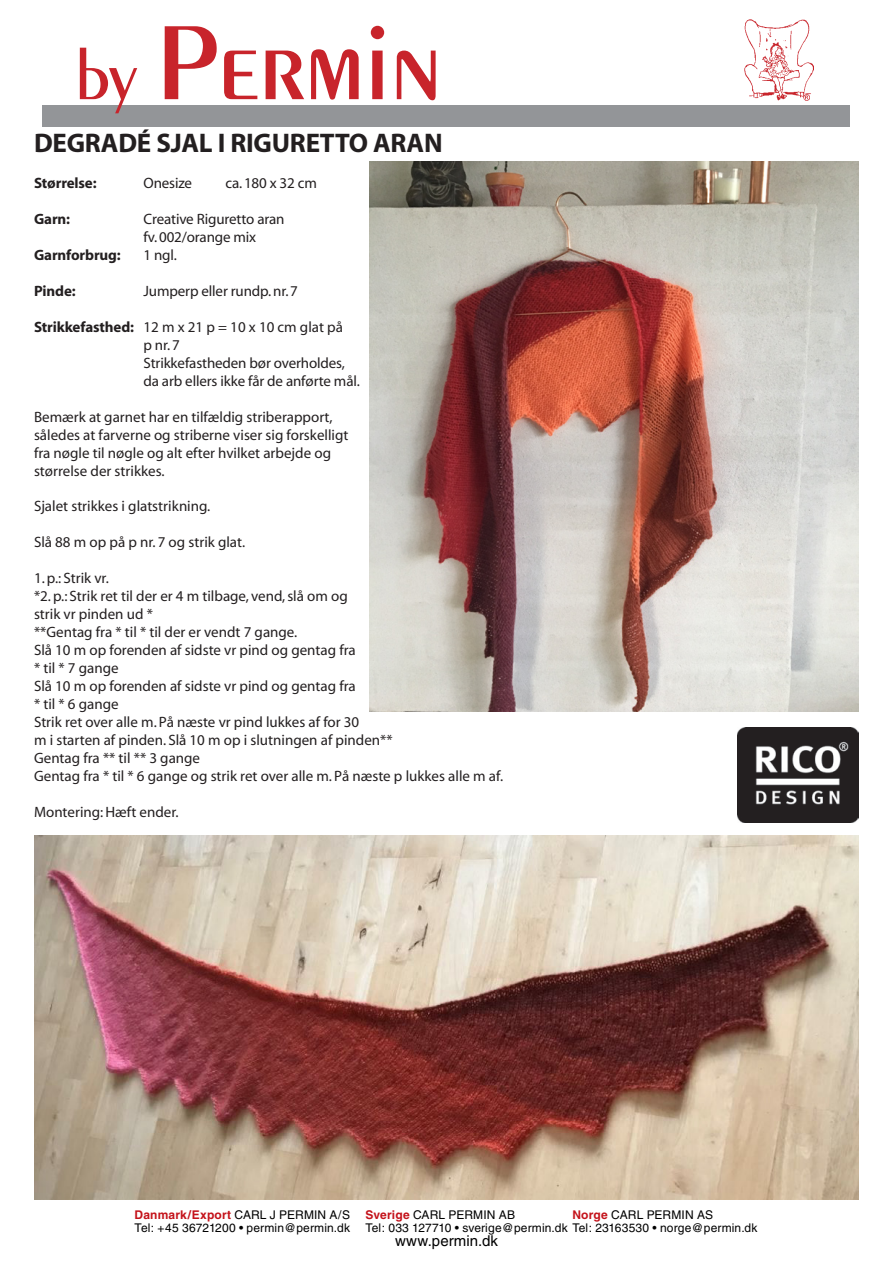
<style>
.page{position:relative;width:893px;height:1263px;background:#fff}
.page>*{position:absolute;margin:0;border:0;box-sizing:border-box;transform-origin:0 0}
.t1{font:112.5px "Penguin Plain";color:#c8242b}
.t2{font:700 27px "Myriad";letter-spacing:-.01em;color:#231f20}
.t3{font:15px/18px "Myriad";color:#231f20}
.t4{font:700 15px "Myriad";letter-spacing:-.01em;color:#231f20}
.t5{font:15px "Helvetica";letter-spacing:.005em;color:#000}
.t6{font:12px "Helvetica";letter-spacing:.01em;color:#000}
.t7{font:700 12px "Helvetica";letter-spacing:.015em;color:#c4121a}
.s1{font-size:72px}
.s2{font-weight:700}
.s3{font-weight:400;color:#000}
.s4{font-weight:700;color:#c4121a}
</style>
<div class="page">
<div style="left:43px;top:106px;width:807px;height:21px;background:#939598"></div>
<img style="left:745px;top:20px;width:68px;height:80px">
<img style="left:370px;top:162px;width:489px;height:549px">
<img style="left:34px;top:836px;width:825px;height:363px">
<img style="left:738px;top:727px;width:121px;height:96px">
<h1 class="t1" style="left:76px;top:-4px;width:368px"><span class="s1">by</span> Permin</h1>
<h2 class="t2" style="left:34px;top:129px;width:410px">DEGRADÉ SJAL I RIGURETTO ARAN</h2>
<p class="t4" style="left:34px;top:175px;width:64px">Størrelse:</p>
<p class="t3" style="left:144px;top:175px;width:50px">Onesize</p>
<p class="t3" style="left:225px;top:175px;width:93px">ca. 180 x 32 cm</p>
<p class="t4" style="left:34px;top:211px;width:38px">Garn:</p>
<p class="t3" style="left:144px;top:211px;width:143px">Creative Riguretto aran fv. 002/orange mix</p>
<p class="t4" style="left:34px;top:247px;width:88px">Garnforbrug:</p>
<p class="t3" style="left:144px;top:247px;width:35px">1 ngl.</p>
<p class="t4" style="left:34px;top:283px;width:43px">Pinde:</p>
<p class="t3" style="left:144px;top:283px;width:156px">Jumperp eller rundp. nr. 7</p>
<p class="t3" style="left:144px;top:319px;width:218px;text-indent:-109px"><span class="s2">Strikkefasthed:</span> 12 m x 21 p = 10 x 10 cm glat på<br>p nr. 7<br>Strikkefastheden bør overholdes, da arb ellers ikke får de anførte mål.</p>
<p class="t3" style="left:34px;top:409px;width:316px">Bemærk at garnet har en tilfældig striberapport, således at farverne og striberne viser sig forskelligt fra nøgle til nøgle og alt efter hvilket arbejde og størrelse der strikkes.</p>
<p class="t3" style="left:34px;top:497px;width:178px">Sjalet strikkes i glatstrikning.</p>
<p class="t3" style="left:34px;top:533px;width:213px">Slå 88 m op på p nr. 7 og strik glat.</p>
<p class="t3" style="left:34px;top:569px;width:471px">1. p.: Strik vr.<br>*2. p.: Strik ret til der er 4 m tilbage, vend, slå om og<br>strik vr pinden ud *<br>**Gentag fra * til * til der er vendt 7 gange.<br>Slå 10 m op forenden af sidste vr pind og gentag fra<br>* til * 7 gange<br>Slå 10 m op forenden af sidste vr pind og gentag fra<br>* til * 6 gange<br>Strik ret over alle m. På næste vr pind lukkes af for 30<br>m i starten af pinden. Slå 10 m op i slutningen af pinden**<br>Gentag fra ** til ** 3 gange<br>Gentag fra * til * 6 gange og strik ret over alle m. På næste p lukkes alle m af.</p>
<p class="t3" style="left:34px;top:803px;width:146px">Montering: Hæft ender.</p>
<p class="t7" style="left:135px;top:1207px;width:217px">Danmark/Export <span class="s3">CARL J PERMIN A/S</span></p>
<p class="t6" style="left:365px;top:1207px;width:151px"><span class="s4">Sverige</span> CARL PERMIN AB</p>
<p class="t6" style="left:572px;top:1207px;width:142px"><span class="s4">Norge</span> CARL PERMIN AS</p>
<p class="t6" style="left:135px;top:1221px;width:217px">Tel: +45 36721200 • permin@permin.dk</p>
<p class="t6" style="left:365px;top:1221px;width:394px">Tel: 033 127710 • sverige@permin.dk Tel: 23163530 • norge@permin.dk</p>
<p class="t5" style="left:395px;top:1232px;width:104px">www.permin.dk</p>
</div>
